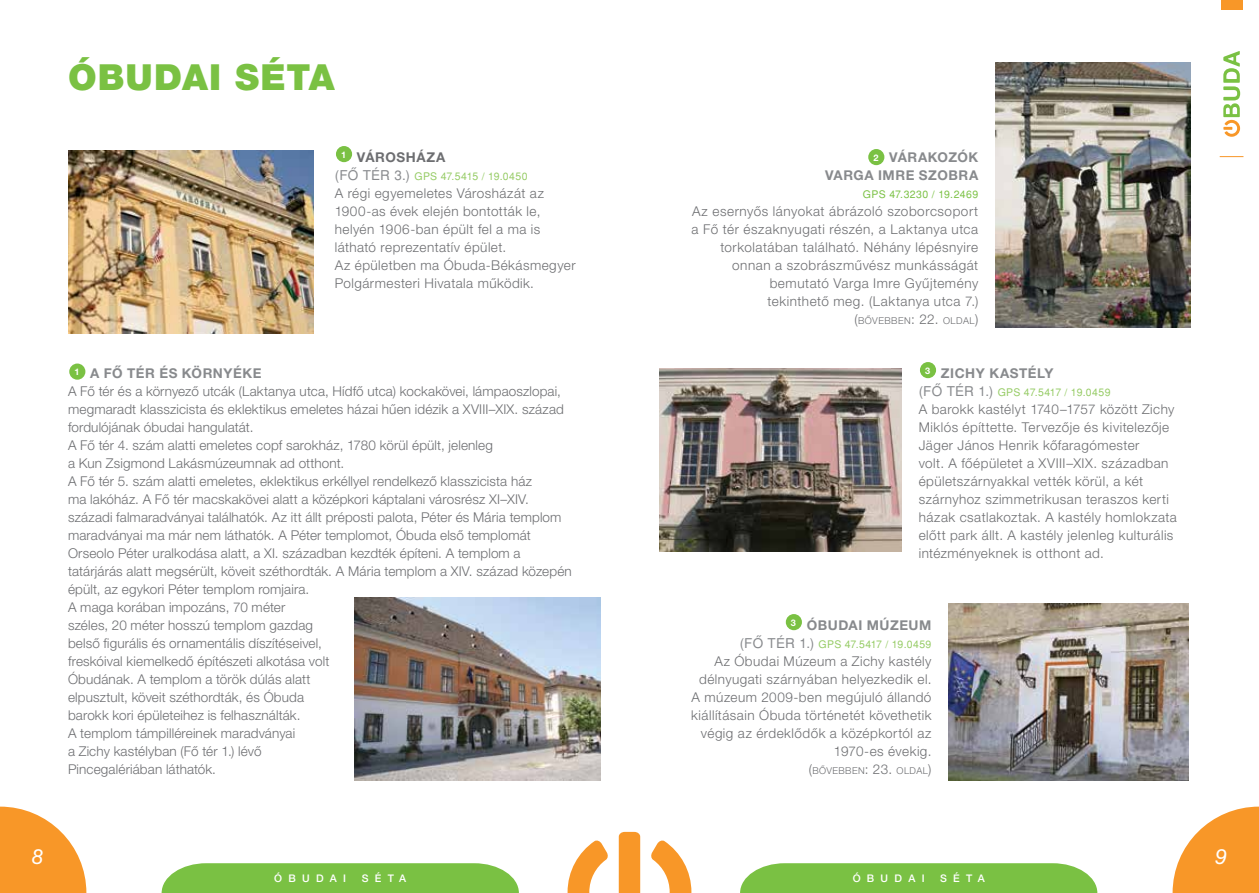
<style>
.page{position:relative;width:1259px;height:893px;background:#fff}
.page>*{position:absolute;margin:0;border:0;box-sizing:border-box;transform-origin:0 0}
.t1{font:36px "Helvetica H Black";letter-spacing:.035em;color:#7ac143}
.t2{font:21px "Helvetica H Italic";color:#fff}
.t3{font:13.5px/18px "Helvetica H Light";letter-spacing:.015em;color:#6d6e71}
.t4{font:13.5px/18px "Helvetica H Light";letter-spacing:.035em;color:#6d6e71}
.t5{font:13.5px/18px "Helvetica H Light";letter-spacing:.04em;color:#6d6e71;text-align:right}
.t6{font:13.5px/18px "Helvetica H Bold";letter-spacing:.04em;color:#888a8d;text-align:right}
.t7{font:13.5px "Helvetica H Bold";letter-spacing:.045em;color:#6d6e71}
.t8{font:10.5px "Helvetica H Regular";letter-spacing:.025em;color:#95cb64}
.t9{font:10.5px "Helvetica H Medium";letter-spacing:.6em;color:#fff}
.t10{font:10.5px "Helvetica H Regular";letter-spacing:.04em;color:#7ac143}
.t11{font:9.45px "Helvetica H Light";letter-spacing:.05em;color:#6d6e71}
.s1{font-size:13.5px;color:#888a8d}
.s2{font-size:9.15px;color:#fff}
.s3{font-size:13.5px}
</style>
<div class="page">
<svg style="left:567px;top:832px;width:124px;height:61px"></svg>
<svg style="left:0;top:807px;width:86px;height:86px"></svg>
<svg style="left:1172px;top:807px;width:87px;height:86px"></svg>
<svg style="left:1223px;top:51px;width:17px;height:86px"></svg>
<div style="left:1221px;top:0;width:21px;height:10px;background:#f89728"></div>
<svg style="left:740px;top:863px;width:357px;height:30px;background:#82c44e"></svg>
<svg style="left:162px;top:863px;width:357px;height:30px;background:#82c44e"></svg>
<svg style="left:1219px;top:156px;width:24px;height:1px"></svg>
<img style="left:948px;top:603px;width:240px;height:177px">
<div style="left:868px;top:149px;width:16px;height:16px;background:#7ac143;border-radius:50%"></div>
<div style="left:920px;top:362px;width:16px;height:16px;background:#7ac143;border-radius:50%"></div>
<div style="left:786px;top:614px;width:16px;height:16px;background:#7ac143;border-radius:50%"></div>
<img style="left:995px;top:63px;width:196px;height:265px">
<img style="left:659px;top:369px;width:242px;height:182px">
<div style="left:336px;top:146px;width:16px;height:16px;background:#7ac143;border-radius:50%"></div>
<div style="left:69px;top:364px;width:16px;height:16px;background:#7ac143;border-radius:50%"></div>
<img style="left:68px;top:151px;width:245px;height:183px">
<img style="left:355px;top:598px;width:245px;height:182px">
<h1 class="t1" style="left:68px;top:57px;width:268px">ÓBUDAI SÉTA</h1>
<p class="t7" style="left:341px;top:150px;width:106px"><sup>1</sup> VÁROSHÁZA</p>
<p class="t8" style="left:335px;top:170px;width:194px"><span class="s1">(FÔ TÉR 3.)</span> GPS 47.5415 / 19.0450</p>
<p class="t4" style="left:335px;top:184px;width:242px">A régi egyemeletes Városházát az 1900-as évek elején bontották le, helyén 1906-ban épült fel a ma is látható reprezentatív épület.<br>Az épületben ma Óbuda-Békásmegyer Polgármesteri Hivatala mûködik.</p>
<p class="t6" style="left:74px;top:364px;width:189px"><sup>1</sup> A FÔ TÉR ÉS KÖRNYÉKE</p>
<p class="t3" style="left:68px;top:382px;width:505px">A Fô tér és a környezô utcák (Laktanya utca, Hídfô utca) kockakövei, lámpaoszlopai, megmaradt klasszicista és eklektikus emeletes házai hûen idézik a XVIII–XIX. század fordulójának óbudai hangulatát.<br>A Fô tér 4. szám alatti emeletes copf sarokház, 1780 körül épült, jelenleg<br>a Kun Zsigmond Lakásmúzeumnak ad otthont.<br>A Fô tér 5. szám alatti emeletes, eklektikus erkéllyel rendelkezô klasszicista ház<br>ma lakóház. A Fô tér macskakövei alatt a középkori káptalani városrész XI–XIV. századi falmaradványai találhatók. Az itt állt préposti palota, Péter és Mária templom maradványai ma már nem láthatók. A Péter templomot, Óbuda elsô templomát Orseolo Péter uralkodása alatt, a XI. században kezdték építeni. A templom a tatárjárás alatt megsérült, köveit széthordták. A Mária templom a XIV. század közepén épült, az egykori Péter templom romjaira.<br>A maga korában impozáns, 70 méter<br>széles, 20 méter hosszú templom gazdag<br>belsô figurális és ornamentális díszítéseivel,<br>freskóival kiemelkedô építészeti alkotása volt<br>Óbudának. A templom a török dúlás alatt<br>elpusztult, köveit széthordták, és Óbuda<br>barokk kori épületeihez is felhasználták.<br>A templom támpilléreinek maradványai<br>a Zichy kastélyban (Fô tér 1.) lévô<br>Pincegalériában láthatók.</p>
<p class="t6" style="left:825px;top:148px;width:155px"><span class="s2">2</span> VÁRAKOZÓK<br>VARGA IMRE SZOBRA</p>
<p class="t10" style="left:863px;top:188px;width:117px">GPS 47.3230 / 19.2469</p>
<p class="t5" style="left:691px;top:202px;width:288px">Az esernyôs lányokat ábrázoló szoborcsoport a Fô tér északnyugati részén, a Laktanya utca torkolatában található. Néhány lépésnyire onnan a szobrászmûvész munkásságát bemutató Varga Imre Gyûjtemény<br>tekinthetô meg. (Laktanya utca 7.)</p>
<p class="t11" style="left:854px;top:315px;width:125px"><span class="s3">(</span>BÔVEBBEN<span class="s3">: 22.</span> OLDAL<span class="s3">)</span></p>
<p class="t6" style="left:925px;top:364px;width:130px"><sup>3</sup> ZI CHY KASTÉLY</p>
<p class="t8" style="left:918px;top:386px;width:193px"><span class="s1">(FÔ TÉR 1.)</span> GPS 47.5417 / 19.0459</p>
<p class="t4" style="left:918px;top:400px;width:260px">A barokk kastélyt 1740–1757 között Zichy Miklós építtette. Tervezôje és kivitelezôje Jäger János Henrik kôfaragómester<br>volt. A fôépületet a XVIII–XIX. században épületszárnyakkal vették körül, a két szárnyhoz szimmetrikusan teraszos kerti házak csatlakoztak. A kastély homlokzata elôtt park állt. A kastély jelenleg kulturális intézményeknek is otthont ad.</p>
<p class="t6" style="left:791px;top:616px;width:142px"><sup>3</sup> ÓBUDAI MÚZEUM</p>
<p class="t8" style="left:739px;top:638px;width:193px"><span class="s1">(FÔ TÉR 1.)</span> GPS 47.5417 / 19.0459</p>
<p class="t4" style="left:691px;top:652px;width:242px;text-align:right">Az Óbudai Múzeum a Zichy kastély délnyugati szárnyában helyezkedik el.<br>A múzeum 2009-ben megújuló állandó kiállításain Óbuda történetét követhetik végig az érdeklôdôk a középkortól az 1970-es évekig.</p>
<p class="t11" style="left:809px;top:765px;width:124px"><span class="s3">(</span>BÔVEBBEN<span class="s3">: 23.</span> OLDAL<span class="s3">)</span></p>
<h2 class="t2" style="left:32px;top:846px;width:13px">8</h2>
<h2 class="t2" style="left:1215px;top:846px;width:13px">9</h2>
<p class="t9" style="left:274px;top:872px;width:73px">ÓBUDAI</p>
<p class="t9" style="left:362px;top:872px;width:46px">SÉTA</p>
<p class="t9" style="left:852px;top:872px;width:73px">ÓBUDAI</p>
<p class="t9" style="left:940px;top:872px;width:46px">SÉTA</p>
</div>
